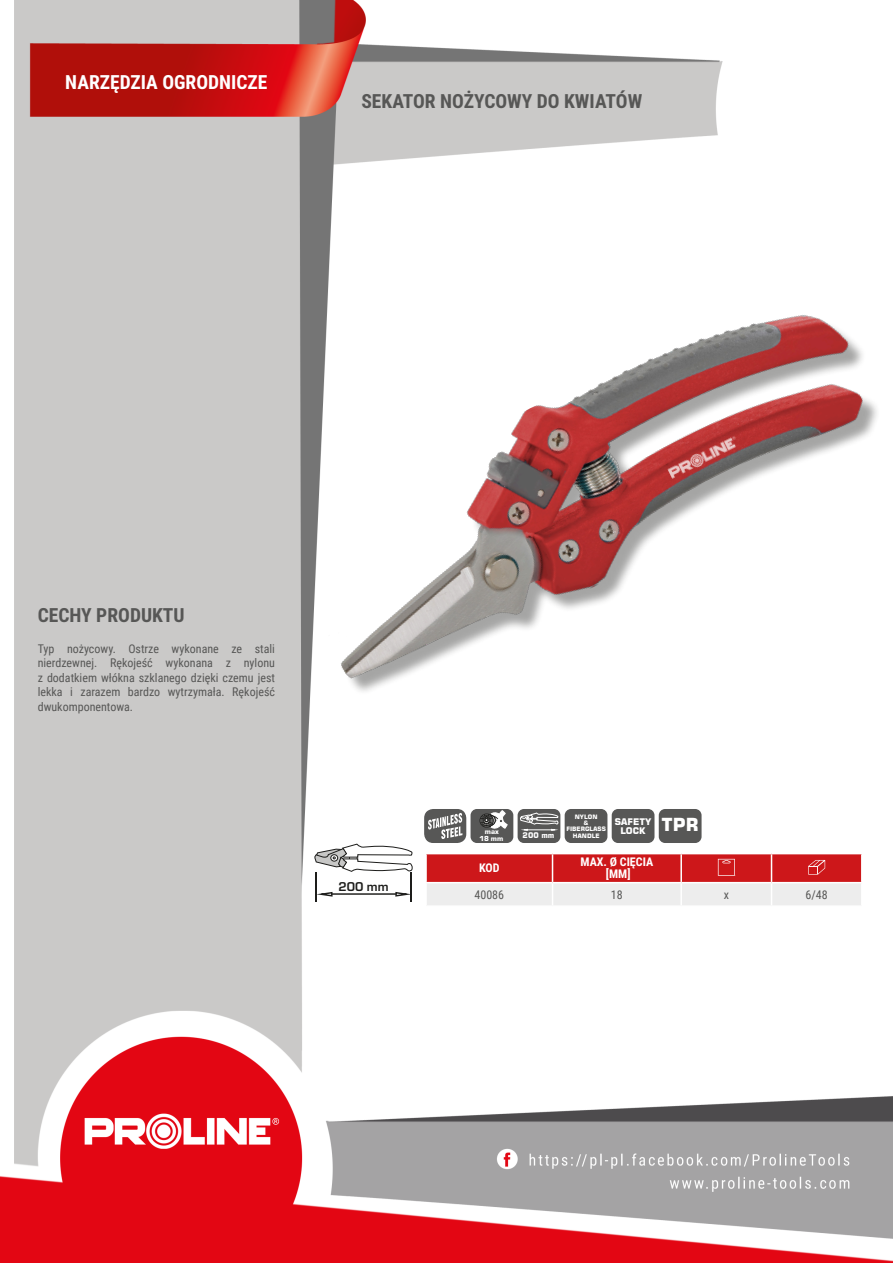
<style>
.page{position:relative;width:893px;height:1263px;background:#fff}
.page>*{position:absolute;margin:0;border:0;box-sizing:border-box;transform-origin:0 0}
.Lewo_bez_dzielenia{font:700 19.5px "Roboto Condensed";color:#575756}
.NagĹ_Ăłwek{font:700 19.5px "Roboto Condensed";color:#fff}
.MateriaĹ__CECHY{font:700 19.5px "Roboto Condensed";color:#575756}
.t1{font:700 18px "Square 721 BT";color:#fff}
.t2{font:700 13.35px "Eurostile TOT";color:#1d1d1b}
.Opisy{font:12px/14.4px "Roboto Condensed";color:#575756;text-align:justify}
.Ĺšrodek_bez_dzieleni{font:700 12px "Roboto Condensed";color:#fff}
.Center{font:12px "Roboto Condensed";color:#575756}
.Indeks{font:12px "Roboto Condensed";color:#575756}
.Ĺšrodek__wymuszenie{font:700 12px "Roboto Condensed";color:#fff}
.Tabelka_nagĹ_Ăłwek{font:700 12px "Roboto Condensed";color:#fff}
.t3{font:700 9.15px/9.1px "Square 721 BT";color:#fff;text-align:center}
.t4{font:700 7.65px "Square 721 BT";color:#fff}
.t5{font:900 7.5px/7.1px "Eurostile TOT";color:#fff;text-align:center}
.t6{font:700 6px/6px "Square 721 BT";color:#fff;text-align:center}
</style>
<div class="page">
<img style="left:0;top:0;width:893px;height:1263px">
<img style="left:270px;top:268px;width:623px;height:438px">
<hr style="left:327px;top:893px;width:75px;height:2px;background:#1d1d1b">
<svg style="left:320px;top:891px;width:13px;height:6px"></svg>
<svg style="left:395px;top:891px;width:13px;height:6px"></svg>
<svg style="left:315px;top:844px;width:97px;height:28px"></svg>
<hr style="left:410px;top:872px;width:2px;height:30px;background:#1d1d1b">
<hr style="left:315px;top:872px;width:2px;height:30px;background:#1d1d1b">
<hr style="left:425px;top:854px;width:2px;height:28px;background:#fff">
<hr style="left:425px;top:883px;width:2px;height:22px;background:#fff">
<hr style="left:771px;top:853px;width:92px;height:1px;background:#fff">
<hr style="left:425px;top:853px;width:127px;height:1px;background:#fff">
<hr style="left:425px;top:882px;width:127px;height:1px;background:#fff">
<hr style="left:771px;top:882px;width:92px;height:1px;background:#fff">
<hr style="left:425px;top:905px;width:127px;height:2px;background:#fff">
<hr style="left:552px;top:905px;width:129px;height:2px;background:#fff">
<hr style="left:681px;top:905px;width:90px;height:2px;background:#fff">
<hr style="left:771px;top:905px;width:92px;height:2px;background:#fff">
<svg style="left:426px;top:853px;width:436px;height:52px;background:#dd7f81"></svg>
<div style="left:425px;top:810px;width:41px;height:32px;background:#575756;border-radius:8px"></div>
<div style="left:424px;top:809px;width:42px;height:34px;border:1px solid #575756;border-radius:8px"></div>
<svg style="left:428px;top:813px;width:34px;height:26px"></svg>
<div style="left:471px;top:809px;width:42px;height:34px;background:#575756;border-radius:6px"></div>
<div style="left:480px;top:814px;width:13px;height:13px;background:#3b3b39;border-radius:50%"></div>
<div style="left:480px;top:814px;width:13px;height:13px;border:1px solid #1d1d1b;border-radius:50%"></div>
<div style="left:481px;top:815px;width:11px;height:11px;border:1px solid #1d1d1b;border-radius:50%"></div>
<div style="left:482px;top:815px;width:9px;height:11px;border:1px solid #1d1d1b;border-radius:50%"></div>
<div style="left:483px;top:816px;width:7px;height:8px;border:1px solid #1d1d1b;border-radius:50%"></div>
<div style="left:483px;top:817px;width:6px;height:7px;border:1px solid #1d1d1b;border-radius:50%"></div>
<svg style="left:484px;top:810px;width:24px;height:19px"></svg>
<div style="left:518px;top:809px;width:42px;height:34px;background:#575756;border-radius:6px"></div>
<svg style="left:520px;top:812px;width:39px;height:19px"></svg>
<div style="left:565px;top:809px;width:42px;height:34px;background:#575756;border-radius:6px"></div>
<div style="left:612px;top:809px;width:42px;height:34px;background:#575756;border-radius:6px"></div>
<div style="left:659px;top:809px;width:42px;height:34px;background:#575756;border-radius:6px"></div>
<p class="NagĹ_Ăłwek" style="left:65px;top:69px;width:204px">NARZĘDZIA OGRODNICZE</p>
<p class="Lewo_bez_dzielenia" style="left:361px;top:88px;width:282px">SEKATOR NOŻYCOWY DO KWIATÓW</p>
<p class="MateriaĹ__CECHY" style="left:38px;top:601px;width:148px">CECHY PRODUKTU</p>
<p class="Opisy" style="left:38px;top:641px;width:239px">Typ nożycowy. Ostrze wykonane ze stali nierdzewnej. Rękojeść wykonana z nylonu z dodatkiem włókna szklanego dzięki czemu jest lekka i zarazem bardzo wytrzymała. Rękojeść dwukomponentowa.</p>
<p class="t2" style="left:338px;top:879px;width:52px">200 mm</p>
<p class="t5" style="left:479px;top:828px;width:25px">max<br>18 mm</p>
<p class="t4" style="left:523px;top:830px;width:33px">200 mm</p>
<p class="t6" style="left:566px;top:814px;width:41px">NYLON<br>&amp;<br>FIBERGLASS<br>HANDLE</p>
<p class="t3" style="left:615px;top:817px;width:38px">SAFETY<br>LOCK</p>
<p class="t1" style="left:662px;top:814px;width:39px">TPR</p>
<p class="Tabelka_nagĹ_Ăłwek" style="left:479px;top:860px;width:22px">KOD</p>
<p class="Ĺšrodek_bez_dzieleni" style="left:580px;top:854px;width:74px">MAX. Ø CIĘCIA</p>
<p class="Ĺšrodek__wymuszenie" style="left:606px;top:866px;width:26px">[MM]</p>
<p class="Indeks" style="left:474px;top:886px;width:31px">40086</p>
<p class="Center" style="left:611px;top:886px;width:13px">18</p>
<p class="Center" style="left:724px;top:886px;width:7px">x</p>
<p class="Center" style="left:805px;top:886px;width:24px">6/48</p>
</div>
